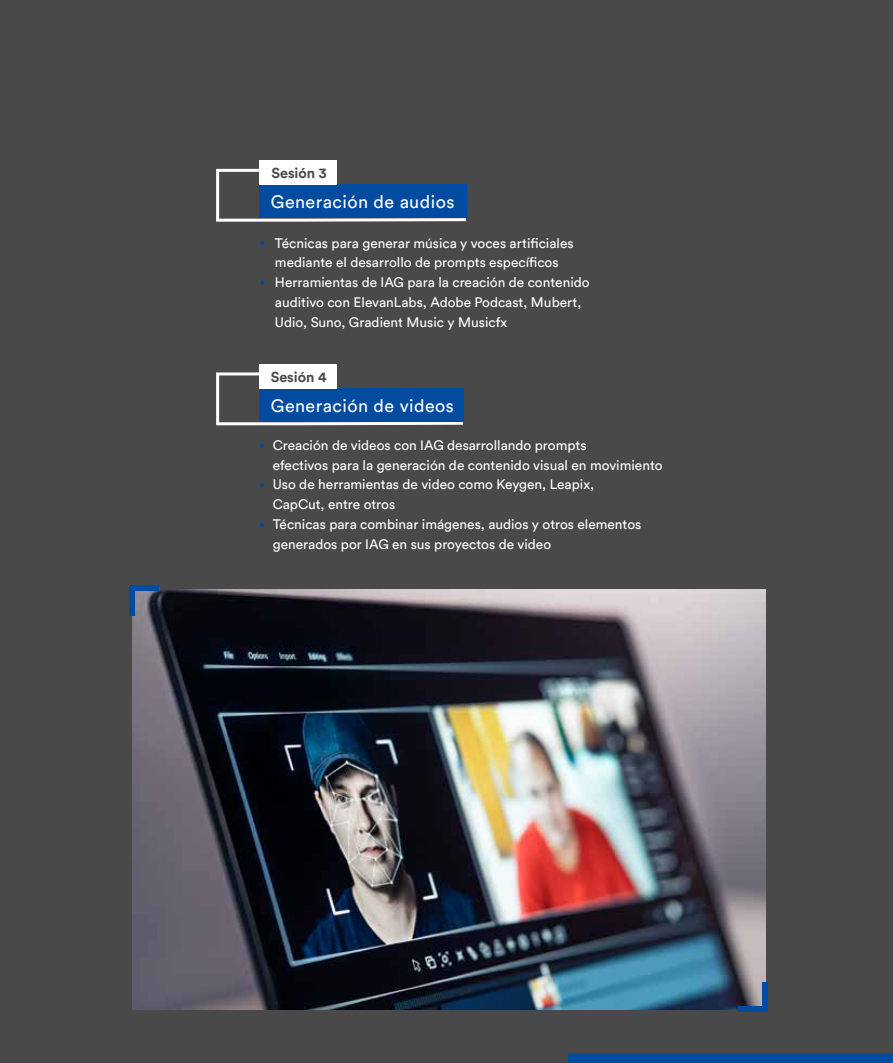
<style>
.page{position:relative;width:893px;height:1063px;background:#4a494a}
.page>*{position:absolute;margin:0;border:0;box-sizing:border-box;transform-origin:0 0}
.t1{font:17.85px "Circular Std";letter-spacing:.025em;color:#fff}
.t2{font:700 14.4px "Circular Std";color:#4a494a}
.t3{font:13.65px/19.8px "Circular Std";color:#fff}
</style>
<div class="page">
<img style="left:132px;top:590px;width:633px;height:419px">
<div style="left:129px;top:585px;width:30px;height:6px;background:#014ba0"></div>
<div style="left:129px;top:586px;width:6px;height:29px;background:#014ba0"></div>
<div style="left:738px;top:1006px;width:30px;height:6px;background:#014ba0"></div>
<div style="left:762px;top:982px;width:6px;height:30px;background:#014ba0"></div>
<div style="left:568px;top:1053px;width:325px;height:10px;background:#014ba0"></div>
<svg style="left:260px;top:241px;width:4px;height:4px"></svg>
<svg style="left:260px;top:280px;width:4px;height:4px"></svg>
<svg style="left:260px;top:444px;width:4px;height:4px"></svg>
<svg style="left:260px;top:483px;width:4px;height:4px"></svg>
<svg style="left:260px;top:523px;width:4px;height:4px"></svg>
<svg style="left:216px;top:168px;width:251px;height:54px"></svg>
<div style="left:259px;top:185px;width:208px;height:33px;background:#014ba0"></div>
<div style="left:259px;top:160px;width:78px;height:25px;background:#fff"></div>
<svg style="left:216px;top:372px;width:248px;height:54px"></svg>
<div style="left:259px;top:388px;width:204px;height:34px;background:#014ba0"></div>
<div style="left:259px;top:364px;width:78px;height:24px;background:#fff"></div>
<p class="t2" style="left:271px;top:164px;width:57px">Sesión 3</p>
<h1 class="t1" style="left:271px;top:191px;width:185px">Generación de audios</h1>
<p class="t3" style="left:275px;top:233px;width:316px">Técnicas para generar música y voces artificiales mediante el desarrollo de prompts específicos Herramientas de IAG para la creación de contenido auditivo con ElevanLabs, Adobe Podcast, Mubert, Udio, Suno, Gradient Music y Musicfx</p>
<p class="t2" style="left:271px;top:367px;width:57px">Sesión 4</p>
<h1 class="t1" style="left:271px;top:395px;width:185px">Generación de videos</h1>
<p class="t3" style="left:273px;top:435px;width:391px">Creación de videos con IAG desarrollando prompts<br>efectivos para la generación de contenido visual en movimiento Uso de herramientas de video como Keygen, Leapix,<br>CapCut, entre otros<br>Técnicas para combinar imágenes, audios y otros elementos generados por IAG en sus proyectos de video</p>
</div>
